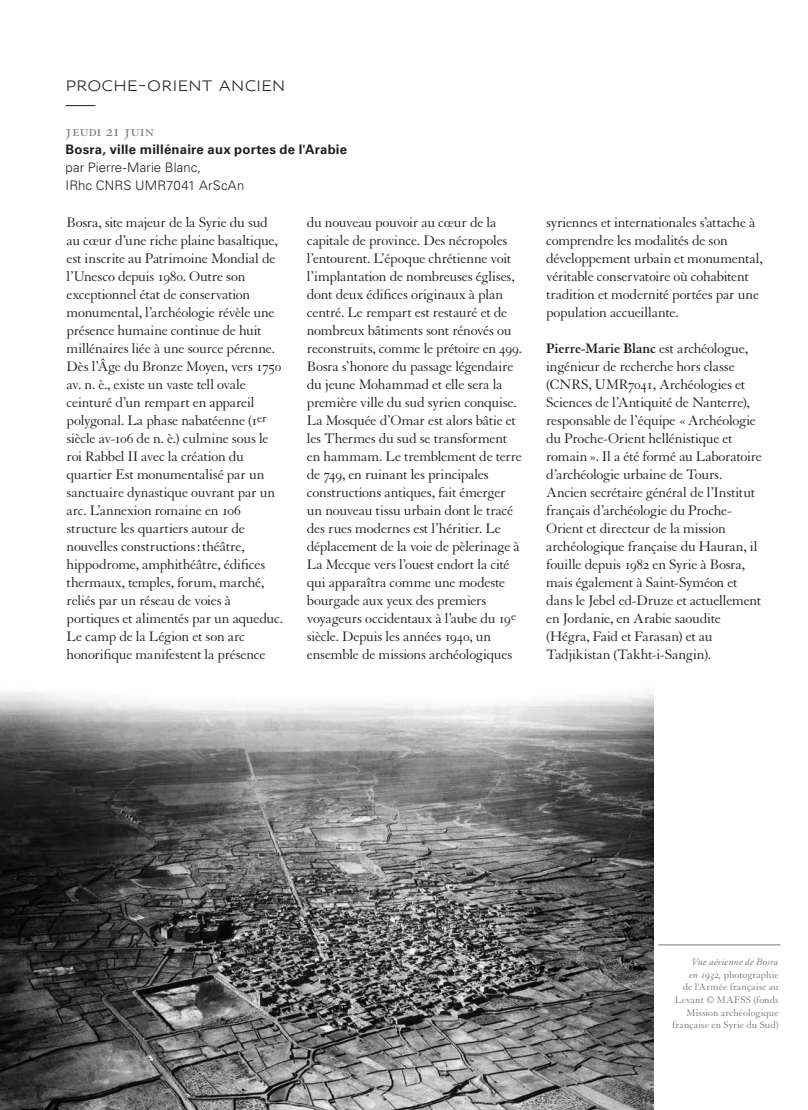
<style>
.page{position:relative;width:808px;height:1110px;background:#fff}
.page>*{position:absolute;margin:0;border:0;box-sizing:border-box;transform-origin:0 0}
.t1{font:17.25px "Granjon LT Std";letter-spacing:-.005em;color:#77797b}
.t2{font:15px/18px "Granjon LT Std";letter-spacing:-.02em;color:#231f20}
.t3{font:15px "Louvre Sans Reg";letter-spacing:-.01em;color:#231f20}
.t4{font:300 13.2px/18px "Univers LT Std";letter-spacing:.01em;color:#231f20}
.t5{font:700 13.2px "Univers LT Std";letter-spacing:.02em;color:#231f20}
.t6{font:10.5px/12.6px "Granjon LT Std";letter-spacing:.005em;color:#77797b;text-align:right}
.s1{font-weight:700}
.s2{font-style:italic}
</style>
<div class="page">
<svg style="left:66px;top:105px;width:29px;height:1px"></svg>
<hr style="left:658px;top:944px;width:122px;height:1px;background:#77797b">
<img style="left:0;top:692px;width:653px;height:418px">
<p class="t3" style="left:66px;top:76px;width:200px">PROCH E-ORIENT ANCIEN</p>
<p class="t1" style="left:66px;top:122px;width:90px">jeudi 21 juin</p>
<p class="t5" style="left:66px;top:142px;width:283px">Bosra, ville millénaire aux portes de l'Arabie</p>
<p class="t4" style="left:66px;top:158px;width:180px">par Pierre-Marie Blanc,<br>IRhc CNRS UMR7041 ArScAn</p>
<p class="t2" style="left:67px;top:214px;width:218px">Bosra, site majeur de la Syrie du sud au cœur d’une riche plaine basaltique, est inscrite au Patrimoine Mondial de l’Unesco depuis 1980. Outre son exceptionnel état de conservation monumental, l’archéologie révèle une présence humaine continue de huit millénaires liée à une source pérenne.<br>Dès l’Âge du Bronze Moyen, vers 1750 av. n. è., existe un vaste tell ovale ceinturé d’un rempart en appareil polygonal. La phase nabatéenne (1<sup>er </sup>siècle av-106 de n. è.) culmine sous le roi Rabbel II avec la création du quartier Est monumentalisé par un sanctuaire dynastique ouvrant par un arc. L’annexion romaine en 106 structure les quartiers autour de nouvelles constructions:théâtre, hippodrome, amphithéâtre, édifices thermaux, temples, forum, marché, reliés par un réseau de voies à portiques et alimentés par un aqueduc.<br>Le camp de la Légion et son arc honorifique manifestent la présence</p>
<p class="t2" style="left:307px;top:214px;width:217px">du nouveau pouvoir au cœur de la capitale de province. Des nécropoles l’entourent. L’époque chrétienne voit l’implantation de nombreuses églises, dont deux édifices originaux à plan centré. Le rempart est restauré et de nombreux bâtiments sont rénovés ou reconstruits, comme le prétoire en 499.<br>Bosra s’honore du passage légendaire du jeune Mohammad et elle sera la première ville du sud syrien conquise.<br>La Mosquée d’Omar est alors bâtie et les Thermes du sud se transforment en hammam. Le tremblement de terre de 749, en ruinant les principales constructions antiques, fait émerger un nouveau tissu urbain dont le tracé des rues modernes est l’héritier. Le déplacement de la voie de pèlerinage à La Mecque vers l’ouest endort la cité qui apparaîtra comme une modeste bourgade aux yeux des premiers voyageurs occidentaux à l’aube du 19<sup>e </sup>siècle. Depuis les années 1940, un ensemble de missions archéologiques</p>
<p class="t2" style="left:546px;top:214px;width:218px">syriennes et internationales s’attache à comprendre les modalités de son développement urbain et monumental, véritable conservatoire où cohabitent tradition et modernité portées par une population accueillante.</p>
<p class="t2" style="left:546px;top:340px;width:217px"><span class="s1">Pierre-Marie Blanc</span> est archéologue, ingénieur de recherche hors classe (CNRS, UMR7041, Archéologies et Sciences de l’Antiquité de Nanterre), responsable de l’équipe «Archéologie du Proche-Orient hellénistique et romain». Il a été formé au Laboratoire d’archéologie urbaine de Tours.<br>Ancien secrétaire général de l’Institut français d’archéologie du Proche-Orient et directeur de la mission archéologique française du Hauran, il fouille depuis 1982 en Syrie à Bosra, mais également à Saint-Syméon et dans le Jebel ed-Druze et actuellement en Jordanie, en Arabie saoudite (Hégra, Faid et Farasan) et au Tadjikistan (Takht-i-Sangin).</p>
<p class="t6" style="left:672px;top:956px;width:108px"><span class="s2">Vue aérienne de Bosra<br>en 1932,</span> photographie<br>de l'Armée française au<br>Levant © MAFSS (fonds<br>Mission archéologique française en Syrie du Sud)</p>
</div>
